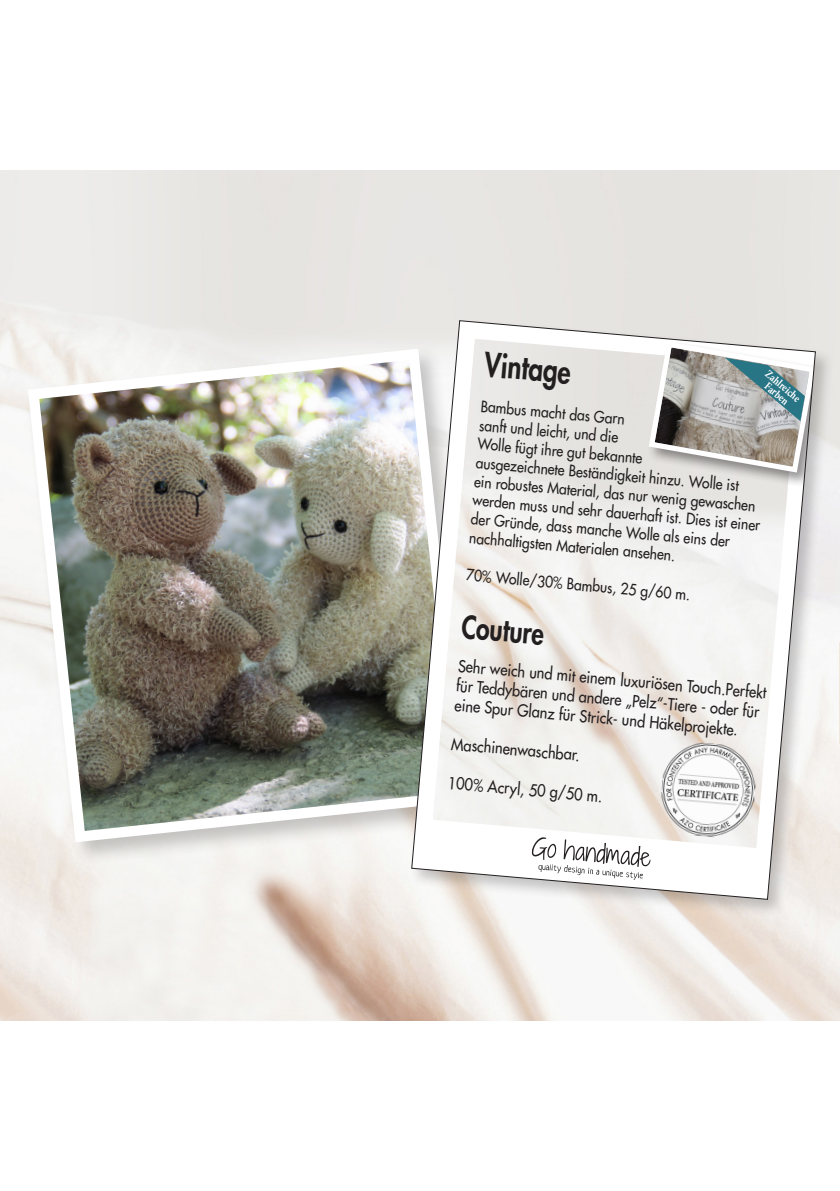
<style>
.page{position:relative;width:840px;height:1191px;background:#fff}
.page>*{position:absolute;margin:0;border:0;box-sizing:border-box;transform-origin:0 0}
.t1{font:800 32.4px "Futura Std";color:#231f20;scale:.8 1}
.t2{font:800 30.8px "Futura Std";color:#231f20;scale:.8 1}
.t3{font:500 16.2px/19.6px "Futura Std";color:#231f20;scale:.9 1}
.t4{font:500 15.4px/18.8px "Futura Std";color:#231f20;scale:.9 1}
.t5{font:700 11.2px/9.8px "Minion Pro";color:#fff;text-align:center;scale:.85 1}
</style>
<div class="page">
<div style="left:25px;top:346px;width:464px;height:519px;background:#231f20;opacity:.24"></div>
<img style="left:22px;top:343px;width:387px;height:505px">
<div style="left:409px;top:318px;width:424px;height:600px;background:#231f20;opacity:.24"></div>
<svg style="left:411px;top:320px;width:404px;height:580px"></svg>
<h1 class="t1" style="left:486px;top:344px;width:110px;rotate:5deg">Vintage</h1>
<p class="t4" style="left:481px;top:397px;width:322px;rotate:5deg">Bambus macht das Garn<br>sanft und leicht, und die<br>Wolle fügt ihre gut bekannte<br>ausgezeichnete Beständigkeit hinzu. Wolle ist<br>ein robustes Material, das nur wenig gewaschen werden muss und sehr dauerhaft ist. Dies ist einer der Gründe, dass manche Wolle als eins der nachhaltigsten Materialen ansehen.</p>
<p class="t4" style="left:466px;top:565px;width:251px;rotate:5deg">70% Wolle/30% Bambus, 25 g/60 m.</p>
<h2 class="t2" style="left:463px;top:607px;width:105px;rotate:5deg">Couture</h2>
<p class="t3" style="left:459px;top:656px;width:345px;rotate:5deg">Sehr weich und mit einem luxuriösen Touch.Perfekt für Teddybären und andere „Pelz“-Tiere - oder für eine Spur Glanz für Strick- und Häkelprojekte.</p>
<p class="t3" style="left:452px;top:734px;width:145px;rotate:5deg">Maschinenwaschbar.</p>
<p class="t3" style="left:448px;top:773px;width:174px;rotate:5deg">100% Acryl, 50 g/50 m.</p>
<p class="t5" style="left:769px;top:369px;width:51px;rotate:40deg">Zahlreiche<br>Farben</p>
</div>
